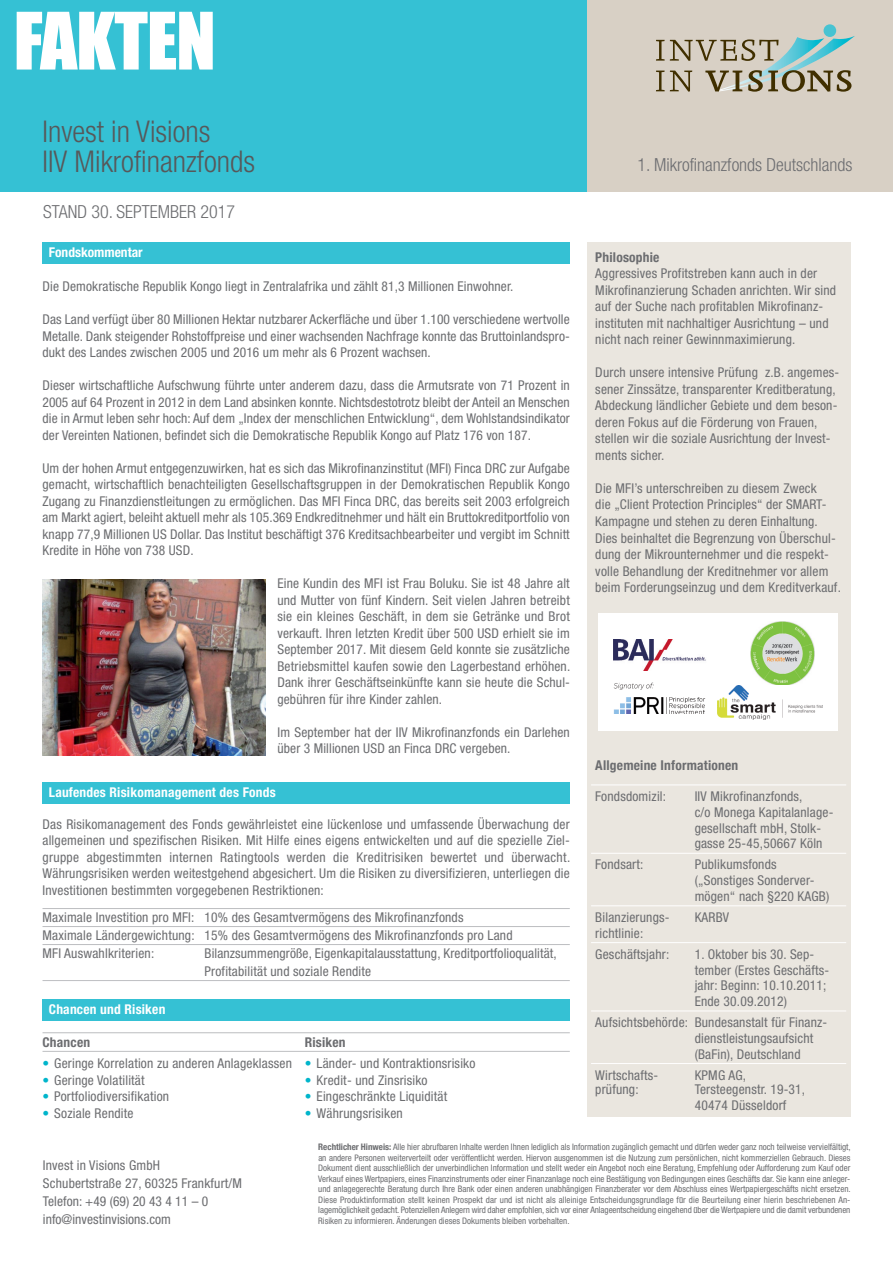
<style>
.page{position:relative;width:893px;height:1263px;background:#fff}
.page>*{position:absolute;margin:0;border:0;box-sizing:border-box;transform-origin:0 0}
.t1{font:73.05px "Impact";letter-spacing:-.015em;color:#fff}
.t2{font:300 condensed 30px/30px "Helvetica Neue";color:#57585a}
.t3{font:300 condensed 18px "Helvetica Neue";color:#6c6d70}
.t4{font:condensed 13.5px/16.5px "Helvetica Neue";letter-spacing:.015em;color:#6c6d70}
.t5{font:700 condensed 13.5px "Helvetica Neue";letter-spacing:.015em;color:#fff}
.t6{font:700 condensed 13.5px "Helvetica Neue";letter-spacing:.015em;color:#6c6d70}
.t7{font:700 condensed 13.5px "Helvetica Neue";letter-spacing:.015em;color:#6c6d70}
.t8{font:condensed 9px/10.5px "Helvetica Neue";color:#6c6d70;text-align:justify}
.s1{color:#00b5cb}
.s2{font-weight:700}
.s3{font-family:"Calibri";font-weight:700;font-stretch:normal}
</style>
<div class="page">
<div style="left:587px;top:0;width:306px;height:191px;background:#d8d0c5"></div>
<div style="left:0;top:0;width:587px;height:191px;background:#35c1d4"></div>
<div style="left:43px;top:242px;width:527px;height:22px;background:#35c1d4"></div>
<div style="left:43px;top:783px;width:527px;height:21px;background:#35c1d4"></div>
<hr style="left:43px;top:908px;width:527px;height:1px;background:#bcbdc0">
<hr style="left:43px;top:926px;width:527px;height:1px;background:#bcbdc0">
<hr style="left:43px;top:944px;width:527px;height:1px;background:#bcbdc0">
<hr style="left:43px;top:980px;width:527px;height:1px;background:#bebfc2">
<div style="left:43px;top:999px;width:527px;height:21px;background:#35c1d4"></div>
<hr style="left:43px;top:1032px;width:527px;height:1px;background:#bcbdc0">
<hr style="left:43px;top:1051px;width:527px;height:1px;background:#bebfc2">
<div style="left:587px;top:242px;width:263px;height:875px;background:#eae6df"></div>
<svg style="left:656px;top:36px;width:199px;height:56px"></svg>
<div style="left:824px;top:24px;width:12px;height:13px;background:#47c3d2;border-radius:50%"></div>
<hr style="left:591px;top:784px;width:255px;height:1px;background:#fff">
<hr style="left:591px;top:853px;width:255px;height:1px;background:#fff">
<hr style="left:591px;top:905px;width:255px;height:1px;background:#fff">
<hr style="left:591px;top:942px;width:255px;height:1px;background:#fff">
<hr style="left:591px;top:1010px;width:255px;height:1px;background:#fff">
<hr style="left:591px;top:1063px;width:255px;height:1px;background:#fff">
<img style="left:43px;top:579px;width:222px;height:176px">
<div style="left:598px;top:613px;width:240px;height:118px;background:#fff"></div>
<img style="left:751px;top:622px;width:64px;height:63px">
<img style="left:613px;top:639px;width:93px;height:31px">
<img style="left:613px;top:682px;width:93px;height:32px">
<img style="left:717px;top:685px;width:106px;height:35px">
<h1 class="t1" style="left:14px;top:-4px;width:204px">FAKTEN</h1>
<h2 class="t2" style="left:43px;top:119px;width:214px">Invest in Visions<br>IIV Mikrofinanzfonds</h2>
<h3 class="t3" style="left:43px;top:205px;width:193px">STAND 30. SEPTEMBER 2017</h3>
<p class="t5" style="left:49px;top:247px;width:95px">Fondskommentar</p>
<p class="t4" style="left:43px;top:279px;width:472px">Die Demokratische Republik Kongo liegt in Zentralafrika und zählt 81,3 Millionen Einwohner.</p>
<p class="t4" style="left:43px;top:312px;width:529px;text-align:justify">Das Land verfügt über 80 Millionen Hektar nutzbarer Ackerfläche und über 1.100 verschiedene wertvolle Metalle. Dank steigender Rohstoffpreise und einer wachsenden Nachfrage konnte das Bruttoinlandspro&shy;dukt des Landes zwischen 2005 und 2016 um mehr als 6 Prozent wachsen.</p>
<p class="t4" style="left:43px;top:378px;width:529px;text-align:justify">Dieser wirtschaftliche Aufschwung führte unter anderem dazu, dass die Armutsrate von 71 Prozent in 2005 auf 64 Prozent in 2012 in dem Land absinken konnte. Nichtsdestotrotz bleibt der Anteil an Menschen die in Armut leben sehr hoch: Auf dem „Index der menschlichen Entwicklung“, dem Wohlstandsindikator der Vereinten Nationen, befindet sich die Demokratische Republik Kongo auf Platz 176 von 187.</p>
<p class="t4" style="left:43px;top:461px;width:529px;text-align:justify">Um der hohen Armut entgegenzuwirken, hat es sich das Mikrofinanzinstitut (MFI) Finca DRC zur Aufgabe gemacht, wirtschaftlich benachteiligten Gesellschaftsgruppen in der Demokratischen Republik Kongo Zugang zu Finanzdienstleitungen zu ermöglichen. Das MFI Finca DRC, das bereits seit 2003 erfolgreich am Markt agiert, beleiht aktuell mehr als 105.369 Endkreditnehmer und hält ein Bruttokreditportfolio von knapp 77,9 Millionen US Dollar. Das Institut beschäftigt 376 Kreditsachbearbeiter und vergibt im Schnitt Kredite in Höhe von 738 USD.</p>
<p class="t4" style="left:277px;top:576px;width:294px;text-align:justify">Eine Kundin des MFI ist Frau Boluku. Sie ist 48 Jahre alt und Mutter von fünf Kindern. Seit vielen Jahren betreibt sie ein kleines Geschäft, in dem sie Getränke und Brot verkauft. Ihren letzten Kredit über 500 USD erhielt sie im September 2017. Mit diesem Geld konnte sie zusätzliche Betriebsmittel kaufen sowie den Lagerbestand erhöhen.<br>Dank ihrer Geschäftseinkünfte kann sie heute die Schul&shy;gebühren für ihre Kinder zahlen.</p>
<p class="t4" style="left:277px;top:725px;width:294px">Im September hat der IIV Mikrofinanzfonds ein Darlehen über 3 Millionen USD an Finca DRC vergeben.</p>
<p class="t5" style="left:49px;top:787px;width:228px">Laufendes Risikomanagement des Fonds</p>
<p class="t4" style="left:43px;top:817px;width:529px;text-align:justify">Das Risikomanagement des Fonds gewährleistet eine lückenlose und umfassende Überwachung der allgemeinen und spezifischen Risiken. Mit Hilfe eines eigens entwickelten und auf die spezielle Ziel&shy;gruppe abgestimmten internen Ratingtools werden die Kreditrisiken bewertet und überwacht.<br>Währungsrisiken werden weitestgehend abgesichert. Um die Risiken zu diversifizieren, unterliegen die Investitionen bestimmten vorgegebenen Restriktionen:</p>
<p class="t4" style="left:43px;top:909px;width:472px;line-height:18px">Maximale Investition pro MFI: 10% des Gesamtvermögens des Mikrofinanzfonds<br>Maximale Ländergewichtung: 15% des Gesamtvermögens des Mikrofinanzfonds pro Land<br>MFI Auswahlkriterien:</p>
<p class="t4" style="left:205px;top:945px;width:354px;line-height:18px">Bilanzsummengröße, Eigenkapitalausstattung, Kreditportfolioqualität,<br>Profitabilität und soziale Rendite</p>
<p class="t5" style="left:49px;top:1004px;width:118px">Chancen und Risiken</p>
<p class="t7" style="left:43px;top:1037px;width:49px">Chancen</p>
<p class="t7" style="left:305px;top:1037px;width:42px">Risiken</p>
<p class="t4" style="left:43px;top:1056px;width:251px"><span class="s1">•</span> Geringe Korrelation zu anderen Anlageklassen</p>
<p class="t4" style="left:43px;top:1073px;width:104px"><span class="s1">•</span> Geringe Volatilität</p>
<p class="t4" style="left:43px;top:1089px;width:128px"><span class="s1">•</span> Portfoliodiversifikation</p>
<p class="t4" style="left:43px;top:1106px;width:92px"><span class="s1">•</span> Soziale Rendite</p>
<p class="t4" style="left:305px;top:1056px;width:172px"><span class="s1">•</span> Länder- und Kontraktionsrisiko</p>
<p class="t4" style="left:305px;top:1073px;width:124px"><span class="s1">•</span> Kredit- und Zinsrisiko</p>
<p class="t4" style="left:305px;top:1089px;width:144px"><span class="s1">•</span> Eingeschränkte Liquidität</p>
<p class="t4" style="left:305px;top:1106px;width:99px"><span class="s1">•</span> Währungsrisiken</p>
<h3 class="t3" style="left:637px;top:158px;width:217px">1. Mikrofinanzfonds Deutschlands</h3>
<p class="t6" style="left:595px;top:249px;width:66px">philosophie</p>
<p class="t4" style="left:595px;top:267px;width:242px">Aggressives Profitstreben kann auch in der Mikrofinanzierung Schaden anrichten. Wir sind auf der Suche nach profitablen Mikrofinanz&shy;instituten mit nachhaltiger Ausrichtung – und nicht nach reiner Gewinnmaximierung.</p>
<p class="t4" style="left:595px;top:366px;width:245px">Durch unsere intensive Prüfung z.B. angemes&shy;sener Zinssätze, transparenter Kreditberatung, Abdeckung ländlicher Gebiete und dem beson&shy;deren Fokus auf die Förderung von Frauen, stellen wir die soziale Ausrichtung der Invest&shy;ments sicher.</p>
<p class="t4" style="left:595px;top:481px;width:247px">Die MFI’s unterschreiben zu diesem Zweck<br>die „Client Protection Principles“ der SMART-Kampagne und stehen zu deren Einhaltung.<br>Dies beinhaltet die Begrenzung von Überschul&shy;dung der Mikrounternehmer und die respekt&shy;volle Behandlung der Kreditnehmer vor allem beim Forderungseinzug und dem Kreditverkauf.</p>
<p class="t6" style="left:595px;top:756px;width:145px">allgemeine Informationen</p>
<p class="t4" style="left:595px;top:789px;width:72px">Fondsdomizil:</p>
<p class="t4" style="left:695px;top:789px;width:140px;line-height:15.8px">IIV Mikrofinanzfonds,<br>c/o Monega Kapitalanlage&shy;gesellschaft mbH, Stolk&shy;gasse 25-45,50667 Köln</p>
<p class="t4" style="left:595px;top:857px;width:50px">Fondsart:</p>
<p class="t4" style="left:695px;top:858px;width:136px;line-height:15.8px">Publikumsfonds („Sonstiges Sonderver&shy;mögen“ nach §220 KAGB)</p>
<p class="t4" style="left:595px;top:910px;width:76px">Bilanzierungs-</p>
<p class="t4" style="left:695px;top:910px;width:36px">KARBV</p>
<p class="t4" style="left:595px;top:923px;width:76px;line-height:21px">richtlinie:<br>Geschäftsjahr:</p>
<p class="t4" style="left:695px;top:947px;width:136px;line-height:15.8px">1. Oktober bis 30. Sep&shy;tember (Erstes Geschäfts&shy;jahr: Beginn: 10.10.2011;<br>Ende 30.09.2012)</p>
<p class="t4" style="left:695px;top:1015px;width:134px;line-height:15.8px;text-indent:-99px">Aufsichtsbehörde: Bundesanstalt für Finanz&shy;dienstleistungsaufsicht (BaFin), Deutschland</p>
<p class="t4" style="left:595px;top:1068px;width:64px">Wirtschafts-</p>
<p class="t4" style="left:695px;top:1068px;width:53px">KPMG AG,</p>
<p class="t4" style="left:595px;top:1082px;width:45px">prüfung:</p>
<p class="t4" style="left:695px;top:1082px;width:112px;line-height:15.8px">Tersteegenstr. 19-31,<br>40474 Düsseldorf</p>
<p class="t4" style="left:43px;top:1157px;width:201px;line-height:18px">Invest in Visions GmbH<br>Schubertstraße 27, 60325 Frankfurt/M<br>Telefon: +49 (69) 20 43 4 11 – 0 info@investinvisions.com</p>
<p class="t8" style="left:318px;top:1143px;width:534px"><span class="s2">Rechtlicher Hinweis:</span> Alle hier abrufbaren Inhalte werden Ihnen lediglich als Information zugänglich gemacht und du<span class="s3">̈</span>rfen weder ganz noch teilweise vervielfältigt, an andere Personen weiterverteilt oder veröffentlicht werden. Hiervon ausgenommen ist die Nutzung zum persönlichen, nicht kommerziellen Gebrauch. Dieses Dokument dient ausschließlich der unverbindlichen Information und stellt weder ein Angebot noch eine Beratung, Empfehlung oder Aufforderung zum Kauf oder Verkauf eines Wertpapiers, eines Finanzinstruments oder einer Finanzanlage noch eine Bestätigung von Bedingungen eines Geschäfts dar. Sie kann eine anleger&shy;und anlagegerechte Beratung durch Ihre Bank oder einen anderen unabhängigen Finanzberater vor dem Abschluss eines Wertpapiergeschäfts nicht ersetzen.<br>Diese Produktinformation stellt keinen Prospekt dar und ist nicht als alleinige Entscheidungsgrundlage fu<span class="s3">̈</span>r die Beurteilung einer hierin beschriebenen An&shy;lagemöglichkeit gedacht. Potenziellen Anlegern wird daher empfohlen, sich vor einer Anlageentscheidung eingehend ub<span class="s3">̈</span>er die Wertpapiere und die damit verbundenen Risiken zu informieren. Änderungen dieses Dokuments bleiben vorbehalten.</p>
</div>
